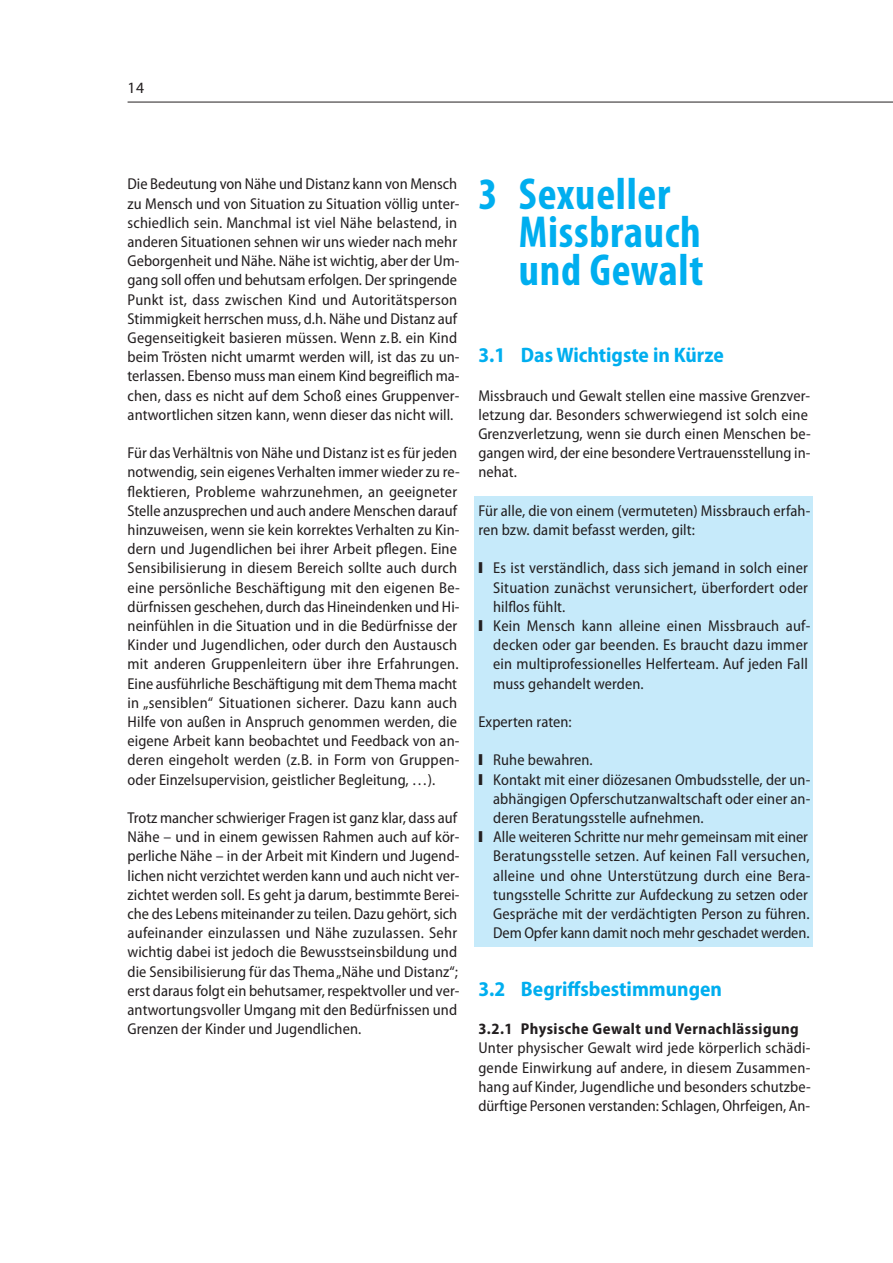
<style>
.page{position:relative;width:893px;height:1263px;background:#fff}
.page>*{position:absolute;margin:0;border:0;box-sizing:border-box;transform-origin:0 0}
.t1{font:700 condensed 45px/38.4px "Myriad Pro";letter-spacing:.015em;color:#00aeef}
.t2{font:700 semi-condensed 21px "Myriad Pro";color:#00aeef}
.t3{font:semi-condensed 15.75px/19.2px "Myriad Pro";letter-spacing:.005em;color:#231f20}
.t4{font:700 semi-condensed 15.75px "Myriad Pro";letter-spacing:.03em;color:#231f20}
.t5{font:15.75px "Myriad Pro";color:#231f20}
</style>
<div class="page">
<div style="left:474px;top:496px;width:338px;height:451px;background:#c6eafa"></div>
<hr style="left:128px;top:102px;width:765px;height:1px;background:#231f20">
<p class="t5" style="left:128px;top:81px;width:18px">14</p>
<p class="t3" style="left:128px;top:176px;width:333px">Die Bedeutung von Nähe und Distanz kann von Mensch zu Mensch und von Situation zu Situation völlig unter&shy;schiedlich sein. Manchmal ist viel Nähe belastend, in anderen Situationen sehnen wir uns wieder nach mehr Geborgenheit und Nähe. Nähe ist wichtig, aber der Um&shy;gang soll offen und behutsam erfolgen. Der springende Punkt ist, dass zwischen Kind und Autoritätsperson Stimmigkeit herrschen muss, d.h. Nähe und Distanz auf Gegenseitigkeit basieren müssen. Wenn z.B. ein Kind beim Trösten nicht umarmt werden will, ist das zu un&shy;terlassen. Ebenso muss man einem Kind begreiflich ma&shy;chen, dass es nicht auf dem Schoß eines Gruppenver&shy;antwortlichen sitzen kann, wenn dieser das nicht will.</p>
<p class="t3" style="left:128px;top:444px;width:334px">Für das Verhältnis von Nähe und Distanz ist es für jeden notwendig, sein eigenes Verhalten immer wieder zu re&shy;flektieren, Probleme wahrzunehmen, an geeigneter Stelle anzusprechen und auch andere Menschen darauf hinzuweisen, wenn sie kein korrektes Verhalten zu Kin&shy;dern und Jugendlichen bei ihrer Arbeit pflegen. Eine Sensibilisierung in diesem Bereich sollte auch durch eine persönliche Beschäftigung mit den eigenen Be&shy;dürfnissen geschehen, durch das Hineindenken und Hi&shy;neinfühlen in die Situation und in die Bedürfnisse der Kinder und Jugendlichen, oder durch den Austausch mit anderen Gruppenleitern über ihre Erfahrungen.<br>Eine ausführliche Beschäftigung mit demThema macht in „sensiblen“ Situationen sicherer. Dazu kann auch Hilfe von außen in Anspruch genommen werden, die eigene Arbeit kann beobachtet und Feedback von an&shy;deren eingeholt werden (z.B. in Form von Gruppen&shy;oder Einzelsupervision, geistlicher Begleitung, …).</p>
<p class="t3" style="left:128px;top:809px;width:333px">Trotz mancher schwieriger Fragen ist ganz klar, dass auf Nähe – und in einem gewissen Rahmen auch auf kör&shy;perliche Nähe – in der Arbeit mit Kindern und Jugend&shy;lichen nicht verzichtet werden kann und auch nicht ver&shy;zichtet werden soll. Es geht ja darum, bestimmte Berei&shy;che des Lebens miteinander zu teilen. Dazu gehört, sich aufeinander einzulassen und Nähe zuzulassen. Sehr wichtig dabei ist jedoch die Bewusstseinsbildung und die Sensibilisierung für das Thema„Nähe und Distanz“; erst daraus folgt ein behutsamer, respektvoller und ver&shy;antwortungsvoller Umgang mit den Bedürfnissen und Grenzen der Kinder und Jugendlichen.</p>
<h1 class="t1" style="left:519px;top:178px;width:186px;text-indent:-40px">3 Sexueller<br>Missbrauch und Gewalt</h1>
<h2 class="t2" style="left:478px;top:347px;width:247px">3.1 Das Wichtigste in Kürze</h2>
<p class="t3" style="left:478px;top:387px;width:334px">Missbrauch und Gewalt stellen eine massive Grenzver&shy;letzung dar. Besonders schwerwiegend ist solch eine Grenzverletzung, wenn sie durch einen Menschen be&shy;gangen wird, der eine besondere Vertrauensstellung in&shy;nehat.</p>
<p class="t3" style="left:478px;top:502px;width:333px">Für alle, die von einem (vermuteten) Missbrauch erfah&shy;ren bzw. damit befasst werden, gilt:</p>
<p class="t3" style="left:478px;top:560px;width:331px">❙ Es ist verständlich, dass sich jemand in solch einer</p>
<p class="t3" style="left:493px;top:579px;width:316px">Situation zunächst verunsichert, überfordert oder</p>
<p class="t3" style="left:493px;top:598px;width:74px">hilflos fühlt.</p>
<p class="t3" style="left:478px;top:617px;width:334px">❙ Kein Mensch kann alleine einen Missbrauch auf-</p>
<p class="t3" style="left:493px;top:636px;width:316px">decken oder gar beenden. Es braucht dazu immer</p>
<p class="t3" style="left:493px;top:656px;width:316px">ein multiprofessionelles Helferteam. Auf jeden Fall</p>
<p class="t3" style="left:493px;top:675px;width:152px">muss gehandelt werden.</p>
<p class="t3" style="left:478px;top:713px;width:95px">Experten raten:</p>
<p class="t3" style="left:478px;top:752px;width:116px">❙ Ruhe bewahren.</p>
<p class="t3" style="left:478px;top:771px;width:334px">❙ Kontakt mit einer diözesanen Ombudsstelle, der un-</p>
<p class="t3" style="left:493px;top:790px;width:319px">abhängigen Opferschutzanwaltschaft oder einer an-</p>
<p class="t3" style="left:493px;top:809px;width:212px">deren Beratungsstelle aufnehmen.</p>
<p class="t3" style="left:478px;top:828px;width:331px">❙ Alle weiteren Schritte nur mehr gemeinsam mit einer</p>
<p class="t3" style="left:493px;top:848px;width:318px">Beratungsstelle setzen. Auf keinen Fall versuchen,</p>
<p class="t3" style="left:493px;top:867px;width:319px">alleine und ohne Unterstützung durch eine Bera-</p>
<p class="t3" style="left:493px;top:886px;width:316px">tungsstelle Schritte zur Aufdeckung zu setzen oder</p>
<p class="t3" style="left:493px;top:905px;width:318px">Gespräche mit der verdächtigten Person zu führen.</p>
<p class="t3" style="left:493px;top:924px;width:318px">Dem Opfer kann damit noch mehr geschadet werden.</p>
<h2 class="t2" style="left:478px;top:981px;width:245px">3.2 Begriffsbestimmungen</h2>
<p class="t4" style="left:478px;top:1023px;width:322px">3.2.1 Physische Gewalt und Vernachlässigung</p>
<p class="t3" style="left:478px;top:1040px;width:334px;text-align:justify">Unter physischer Gewalt wird jede körperlich schädi&shy;gende Einwirkung auf andere, in diesem Zusammen&shy;hang auf Kinder, Jugendliche und besonders schutzbe&shy;dürftige Personen verstanden: Schlagen, Ohrfeigen, An-</p>
</div>
